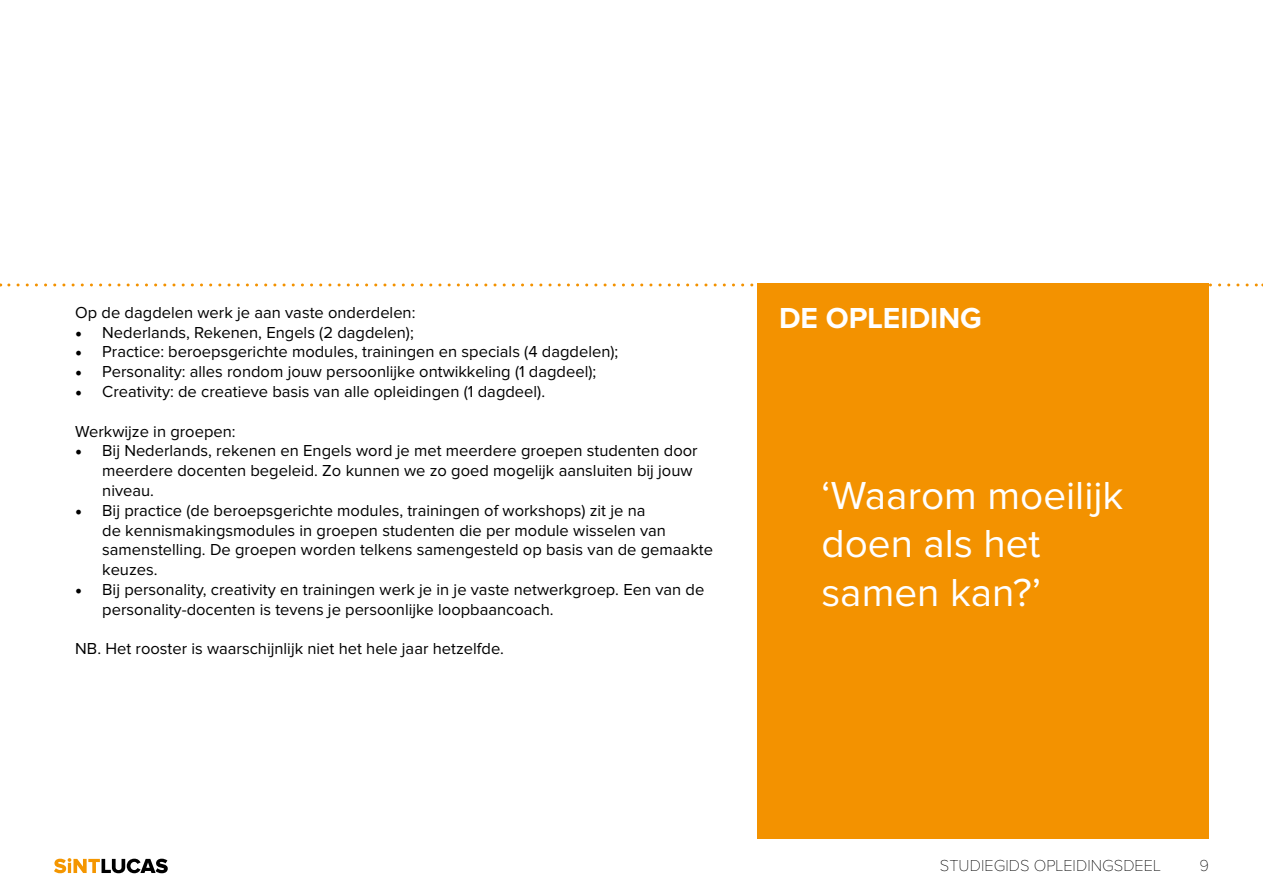
<style>
.page{position:relative;width:1263px;height:893px;background:#fff}
.page>*{position:absolute;margin:0;border:0;box-sizing:border-box;transform-origin:0 0}
.t1{font:40.5px/48.6px "Proxima Nova";color:#fff}
.t2{font:700 30px "Proxima Nova";color:#fff}
.t3{font:16.5px/19.8px "Proxima Nova";color:#000}
.t4{font:100 16.5px "Proxima Nova";color:#000}
.s1{font-family:"Minion Pro";font-size:18px}
</style>
<div class="page">
<svg style="left:54px;top:858px;width:114px;height:15px"></svg>
<svg style="left:9px;top:283px;width:1254px;height:3px"></svg>
<div style="left:758px;top:283px;width:451px;height:556px;background:#f39200"></div>
<p class="t3" style="left:75px;top:303px;width:342px">Op de dagdelen werk je aan vaste onderdelen:</p>
<p class="t3" style="left:75px;top:323px;width:340px"><span class="s1">•</span> Nederlands, Rekenen, Engels (2 dagdelen);</p>
<p class="t3" style="left:75px;top:343px;width:545px"><span class="s1">•</span> Practice: beroepsgerichte modules, trainingen en specials (4 dagdelen);</p>
<p class="t3" style="left:75px;top:362px;width:522px"><span class="s1">•</span> Personality: alles rondom jouw persoonlijke ontwikkeling (1 dagdeel);</p>
<p class="t3" style="left:75px;top:382px;width:471px"><span class="s1">•</span> Creativity: de creatieve basis van alle opleidingen (1 dagdeel).</p>
<p class="t3" style="left:75px;top:422px;width:162px">Werkwijze in groepen:</p>
<p class="t3" style="left:102px;top:442px;width:597px;text-indent:-27px"><span class="s1">•</span> Bij Nederlands, rekenen en Engels word je met meerdere groepen studenten door meerdere docenten begeleid. Zo kunnen we zo goed mogelijk aansluiten bij jouw niveau.</p>
<p class="t3" style="left:102px;top:501px;width:612px;text-indent:-27px"><span class="s1">•</span> Bij practice (de beroepsgerichte modules, trainingen of workshops) zit je na<br>de kennismakingsmodules in groepen studenten die per module wisselen van samenstelling. De groepen worden telkens samengesteld op basis van de gemaakte keuzes.</p>
<p class="t3" style="left:102px;top:580px;width:604px;text-indent:-27px"><span class="s1">•</span> Bij personality, creativity en trainingen werk je in je vaste netwerkgroep. Een van de personality-docenten is tevens je persoonlijke loopbaancoach.</p>
<p class="t3" style="left:75px;top:640px;width:430px">NB. Het rooster is waarschijnlijk niet het hele jaar hetzelfde.</p>
<h2 class="t2" style="left:779px;top:305px;width:204px">DE OPLEIDING</h2>
<h1 class="t1" style="left:821px;top:473px;width:303px">‘Waarom moeilijk doen als het samen kan?’</h1>
<p class="t4" style="left:940px;top:858px;width:222px">STUDIEGIDS OPLEIDINGSDEEL</p>
<p class="t4" style="left:1199px;top:858px;width:11px">9</p>
</div>
